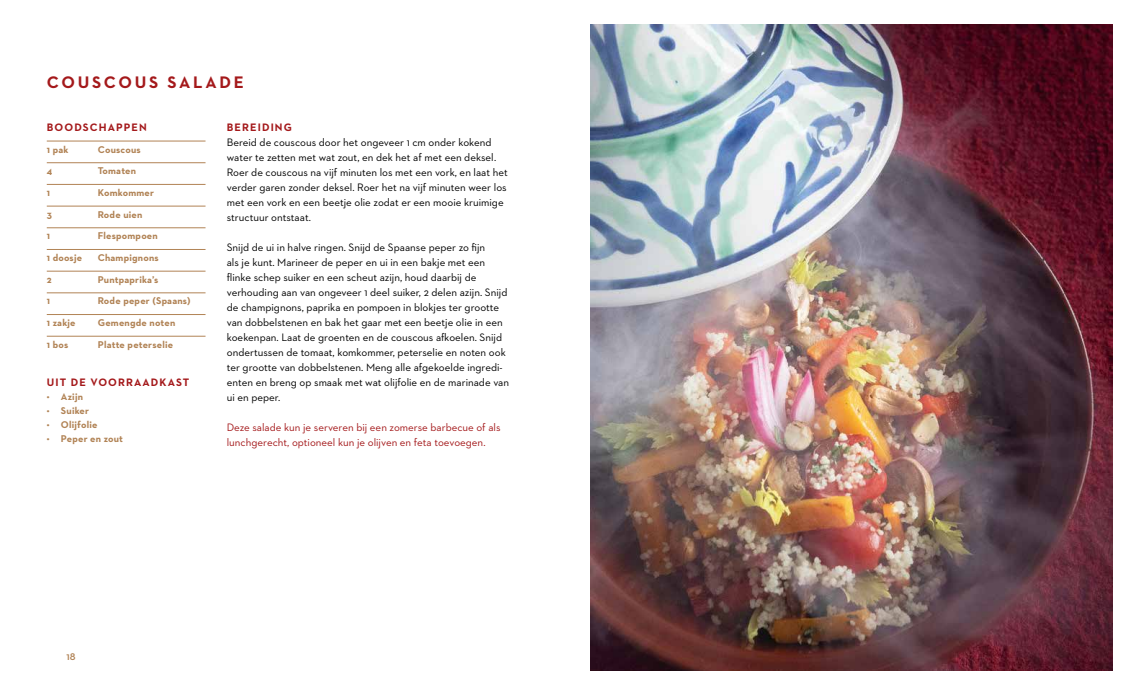
<style>
.page{position:relative;width:1134px;height:695px;background:#fff}
.page>*{position:absolute;margin:0;border:0;box-sizing:border-box;transform-origin:0 0}
.t1{font:700 17px "Neutraface 2 Text";letter-spacing:.16em;color:#a4191b}
.t2{font:11px/15px "Neutraface 2 Text";color:#000}
.t3{font:11px/15px "Neutraface 2 Text";color:#a4191b}
.t4{font:700 11px "Neutraface 2 Text";letter-spacing:.1em;color:#a4191b}
.t5{font:600 11px "Neutraface 2 Text";color:#b18355}
.t6{font:700 10px "Neutraface 2 Text";letter-spacing:.02em;color:#b18355}
</style>
<div class="page">
<hr style="left:47px;top:141px;width:159px;height:1px;background:#b18355">
<hr style="left:47px;top:162px;width:159px;height:1px;background:#b18355">
<hr style="left:47px;top:184px;width:159px;height:1px;background:#b18355">
<hr style="left:47px;top:206px;width:159px;height:1px;background:#b18355">
<hr style="left:47px;top:227px;width:159px;height:1px;background:#b18355">
<hr style="left:47px;top:249px;width:159px;height:1px;background:#b18355">
<hr style="left:47px;top:271px;width:159px;height:1px;background:#b18355">
<hr style="left:47px;top:292px;width:159px;height:1px;background:#b18355">
<hr style="left:47px;top:314px;width:159px;height:1px;background:#b18355">
<hr style="left:47px;top:336px;width:159px;height:1px;background:#b18355">
<img style="left:590px;top:25px;width:523px;height:645px">
<h1 class="t1" style="left:47px;top:71px;width:199px">COUSCOUS SALADE</h1>
<p class="t4" style="left:227px;top:120px;width:67px">BEREIDING</p>
<p class="t2" style="left:227px;top:134px;width:282px">Bereid de couscous door het ongeveer 1 cm onder kokend water te zetten met wat zout, en dek het af met een deksel.<br>Roer de couscous na vijf minuten los met een vork, en laat het verder garen zonder deksel. Roer het na vijf minuten weer los met een vork en een beetje olie zodat er een mooie kruimige structuur ontstaat.</p>
<p class="t2" style="left:227px;top:240px;width:284px">Snijd de ui in halve ringen. Snijd de Spaanse peper zo fijn<br>als je kunt. Marineer de peper en ui in een bakje met een flinke schep suiker en een scheut azijn, houd daarbij de verhouding aan van ongeveer 1 deel suiker, 2 delen azijn. Snijd de champignons, paprika en pompoen in blokjes ter grootte van dobbelstenen en bak het gaar met een beetje olie in een koekenpan. Laat de groenten en de couscous afkoelen. Snijd ondertussen de tomaat, komkommer, peterselie en noten ook ter grootte van dobbelstenen. Meng alle afgekoelde ingredi&shy;ënten en breng op smaak met wat olijfolie en de marinade van ui en peper.</p>
<p class="t3" style="left:227px;top:420px;width:275px">Deze salade kun je serveren bij een zomerse barbecue of als lunchgerecht, optioneel kun je olijven en feta toevoegen.</p>
<p class="t4" style="left:47px;top:120px;width:102px">BOODSCHAPPEN</p>
<p class="t6" style="left:47px;top:143px;width:23px">1 pak</p>
<p class="t6" style="left:98px;top:143px;width:44px">Couscous</p>
<p class="t6" style="left:47px;top:164px;width:7px">4</p>
<p class="t6" style="left:98px;top:164px;width:40px">Tomaten</p>
<p class="t6" style="left:47px;top:186px;width:5px">1</p>
<p class="t6" style="left:98px;top:186px;width:58px">Komkommer</p>
<p class="t6" style="left:47px;top:208px;width:7px">3</p>
<p class="t6" style="left:98px;top:208px;width:46px">Rode uien</p>
<p class="t6" style="left:47px;top:229px;width:5px">1</p>
<p class="t6" style="left:98px;top:229px;width:62px">Flespompoen</p>
<p class="t6" style="left:47px;top:251px;width:37px">1 doosje</p>
<p class="t6" style="left:98px;top:251px;width:62px">Champignons</p>
<p class="t6" style="left:47px;top:273px;width:6px">2</p>
<p class="t6" style="left:98px;top:273px;width:62px">Puntpaprika’s</p>
<p class="t6" style="left:47px;top:294px;width:5px">1</p>
<p class="t6" style="left:98px;top:294px;width:94px">Rode peper (Spaans)</p>
<p class="t6" style="left:47px;top:316px;width:30px">1 zakje</p>
<p class="t6" style="left:98px;top:316px;width:79px">Gemengde noten</p>
<p class="t6" style="left:47px;top:338px;width:23px">1 bos</p>
<p class="t6" style="left:98px;top:338px;width:77px">Platte peterselie</p>
<p class="t4" style="left:47px;top:375px;width:144px">UIT DE VOORRAADKAST</p>
<p class="t6" style="left:47px;top:390px;width:38px">• Azijn</p>
<p class="t6" style="left:47px;top:404px;width:44px">• Suiker</p>
<p class="t6" style="left:47px;top:418px;width:52px">• Olijfolie</p>
<p class="t6" style="left:47px;top:432px;width:78px">• Peper en zout</p>
<p class="t5" style="left:67px;top:648px;width:11px">18</p>
</div>
